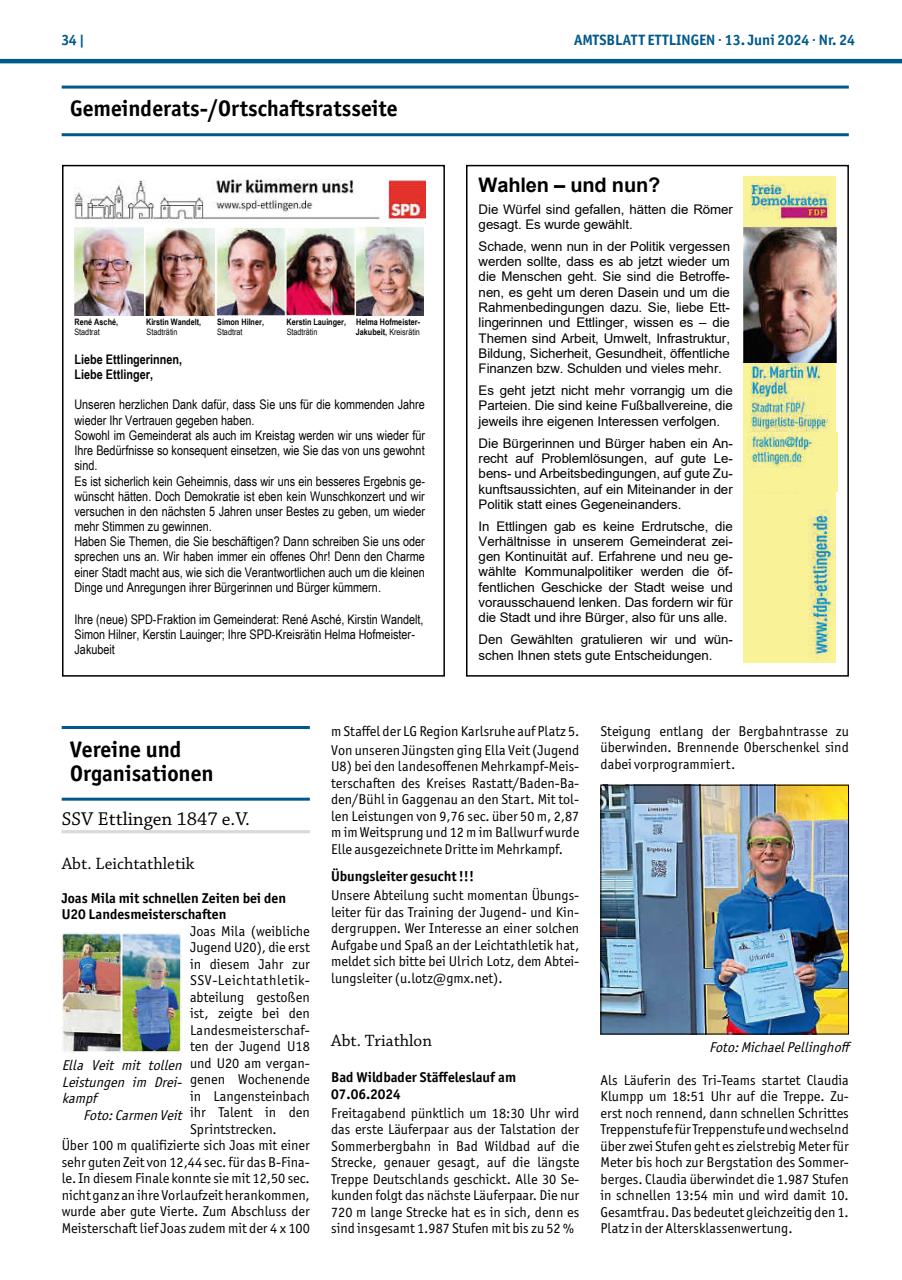
<style>
.page{position:relative;width:902px;height:1280px;background:#fff}
.page>*{position:absolute;margin:0;border:0;box-sizing:border-box;transform-origin:0 0}
.t1{font:700 22.5px/24px "Officina Sans ITC Pro";color:#000}
.t2{font:700 19.95px "Arial";letter-spacing:-.01em;color:#000}
.t3{font:19.5px "Chaparral Pro";color:#000}
.t4{font:17.25px "Chaparral Pro";color:#000}
.t5{font:700 15px "Officina Sans ITC Pro";color:#01598b}
.t6{font:14.25px/16.5px "Officina Sans ITC Pro";color:#000;text-align:justify}
.t7{font:700 14.25px/16.5px "Officina Sans ITC Pro";color:#000}
.t8{font:italic 14.25px/16.5px "Officina Sans ITC Pro";color:#000;text-align:justify}
.t9{font:14.25px "Officina Sans ITC Pro";letter-spacing:.04em;color:#000}
.t10{font:13.35px/15.3px "Arial";letter-spacing:-.01em;color:#000;text-align:justify}
.t11{font:13.2px/15.1px "Arial Narrow";color:#030303}
.t12{font:700 13.2px/15.1px "Arial Narrow";color:#030303}
.t13{font:700 8.85px "Arial Narrow";color:#030303}
.t14{font:8.85px "Arial Narrow";letter-spacing:.005em;color:#030303}
.s1{font-weight:700}
</style>
<div class="page">
<hr style="left:0;top:59px;width:901px;height:4px;background:#01598b">
<hr style="left:62px;top:726px;width:248px;height:3px;background:#01598b">
<hr style="left:62px;top:798px;width:248px;height:3px;background:#01598b">
<hr style="left:62px;top:830px;width:248px;height:3px;background:#d9d9d9">
<img style="left:62px;top:933px;width:119px;height:119px">
<img style="left:602px;top:787px;width:244px;height:245px">
<div style="left:600px;top:785px;width:248px;height:249px;border:1px solid #000"></div>
<hr style="left:62px;top:86px;width:786px;height:3px;background:#01598b">
<hr style="left:62px;top:133px;width:786px;height:3px;background:#01598b">
<div style="left:62px;top:165px;width:383px;height:512px;border:2px solid #000"></div>
<div style="left:466px;top:165px;width:382px;height:512px;border:2px solid #000"></div>
<img style="left:74px;top:179px;width:352px;height:44px">
<img style="left:216px;top:228px;width:208px;height:87px">
<img style="left:145px;top:228px;width:69px;height:87px">
<img style="left:74px;top:228px;width:69px;height:87px">
<img style="left:743px;top:177px;width:92px;height:486px">
<img style="left:743px;top:228px;width:93px;height:135px">
<img style="left:747px;top:433px;width:90px;height:58px">
<p class="t5" style="left:62px;top:31px;width:25px">34 |</p>
<p class="t5" style="left:574px;top:31px;width:282px">AMTSBLATT ETTLINGEN · 13. Juni 2024 · Nr. 24</p>
<h1 class="t1" style="left:70px;top:96px;width:329px">Gemeinderats-/Ortschaftsratsseite</h1>
<p class="t13" style="left:74px;top:315px;width:45px">René Asché,</p>
<p class="t13" style="left:146px;top:315px;width:57px">Kirstin Wandelt,</p>
<p class="t13" style="left:217px;top:315px;width:48px">Simon Hilner,</p>
<p class="t13" style="left:286px;top:315px;width:135px">Kerstin Lauinger, Helma Hofmeister-</p>
<p class="t14" style="left:74px;top:325px;width:27px">Stadtrat</p>
<p class="t14" style="left:147px;top:325px;width:32px">Stadträtin</p>
<p class="t14" style="left:217px;top:325px;width:27px">Stadtrat</p>
<p class="t14" style="left:287px;top:325px;width:32px">Stadträtin</p>
<p class="t14" style="left:356px;top:325px;width:66px"><span class="s1">Jakubeit,</span> Kreisrätin</p>
<p class="t12" style="left:74px;top:351px;width:109px">Liebe Ettlingerinnen,<br>Liebe Ettlinger,</p>
<p class="t11" style="left:74px;top:397px;width:352px">Unseren herzlichen Dank dafür, dass Sie uns für die kommenden Jahre wieder Ihr Vertrauen gegeben haben.<br>Sowohl im Gemeinderat als auch im Kreistag werden wir uns wieder für Ihre Bedürfnisse so konsequent einsetzen, wie Sie das von uns gewohnt sind.<br>Es ist sicherlich kein Geheimnis, dass wir uns ein besseres Ergebnis ge&shy;wünscht hätten. Doch Demokratie ist eben kein Wunschkonzert und wir versuchen in den nächsten 5 Jahren unser Bestes zu geben, um wieder mehr Stimmen zu gewinnen.<br>Haben Sie Themen, die Sie beschäftigen? Dann schreiben Sie uns oder sprechen uns an. Wir haben immer ein offenes Ohr! Denn den Charme einer Stadt macht aus, wie sich die Verantwortlichen auch um die kleinen Dinge und Anregungen ihrer Bürgerinnen und Bürger kümmern.</p>
<p class="t11" style="left:74px;top:611px;width:350px">Ihre (neue) SPD-Fraktion im Gemeinderat: René Asché, Kirstin Wandelt,<br>Simon Hilner, Kerstin Lauinger; Ihre SPD-Kreisrätin Helma Hofmeister-<br>Jakubeit</p>
<h2 class="t2" style="left:478px;top:171px;width:183px">Wahlen – und nun?</h2>
<p class="t10" style="left:478px;top:201px;width:256px">Die Würfel sind gefallen, hätten die Römer gesagt. Es wurde gewählt.</p>
<p class="t10" style="left:478px;top:238px;width:253px">Schade, wenn nun in der Politik vergessen werden sollte, dass es ab jetzt wieder um die Menschen geht. Sie sind die Betroffe&shy;nen, es geht um deren Dasein und um die Rahmenbedingungen dazu. Sie, liebe Ett&shy;lingerinnen und Ettlinger, wissen es – die Themen sind Arbeit, Umwelt, Infrastruktur, Bildung, Sicherheit, Gesundheit, öffentliche Finanzen bzw. Schulden und vieles mehr.</p>
<p class="t10" style="left:478px;top:383px;width:255px">Es geht jetzt nicht mehr vorrangig um die Parteien. Die sind keine Fußballvereine, die jeweils ihre eigenen Interessen verfolgen.</p>
<p class="t10" style="left:478px;top:435px;width:256px">Die Bürgerinnen und Bürger haben ein An&shy;recht auf Problemlösungen, auf gute Le&shy;bens- und Arbeitsbedingungen, auf gute Zu&shy;kunftsaussichten, auf ein Miteinander in der Politik statt eines Gegeneinanders.</p>
<p class="t10" style="left:478px;top:518px;width:256px">In Ettlingen gab es keine Erdrutsche, die Verhältnisse in unserem Gemeinderat zei&shy;gen Kontinuität auf. Erfahrene und neu ge&shy;wählte Kommunalpolitiker werden die öf&shy;fentlichen Geschicke der Stadt weise und vorausschauend lenken. Das fordern wir für die Stadt und ihre Bürger, also für uns alle.</p>
<p class="t10" style="left:478px;top:632px;width:256px">Den Gewählten gratulieren wir und wün&shy;schen Ihnen stets gute Entscheidungen.</p>
<h1 class="t1" style="left:70px;top:737px;width:145px">Vereine und<br>Organisationen</h1>
<h3 class="t3" style="left:62px;top:808px;width:189px">SSV Ettlingen 1847 e.V.</h3>
<p class="t4" style="left:62px;top:854px;width:134px">Abt. Leichtathletik</p>
<p class="t7" style="left:62px;top:889px;width:226px">Joas Mila mit schnellen Zeiten bei den<br>U20 Landesmeisterschaften</p>
<p class="t6" style="left:190px;top:923px;width:121px">Joas Mila (weibliche</p>
<p class="t6" style="left:190px;top:939px;width:121px">Jugend U20), die erst</p>
<p class="t6" style="left:190px;top:956px;width:121px">in diesem Jahr zur</p>
<p class="t9" style="left:190px;top:972px;width:121px">SSV-Leichtathletik-</p>
<p class="t6" style="left:190px;top:989px;width:121px">abteilung gestoßen</p>
<p class="t6" style="left:190px;top:1005px;width:121px">ist, zeigte bei den</p>
<p class="t6" style="left:190px;top:1022px;width:121px">Landesmeisterschaf-</p>
<p class="t6" style="left:190px;top:1038px;width:121px">ten der Jugend U18</p>
<p class="t6" style="left:190px;top:1055px;width:121px">und U20 am vergan-</p>
<p class="t6" style="left:190px;top:1071px;width:121px">genen Wochenende</p>
<p class="t6" style="left:190px;top:1088px;width:121px">in Langensteinbach</p>
<p class="t6" style="left:190px;top:1104px;width:121px">ihr Talent in den</p>
<p class="t6" style="left:190px;top:1121px;width:88px">Sprintstrecken.</p>
<p class="t6" style="left:62px;top:1137px;width:250px">Über 100 m qualifizierte sich Joas mit einer</p>
<p class="t6" style="left:62px;top:1154px;width:250px">sehr guten Zeit von 12,44 sec. für das B-Fina-</p>
<p class="t6" style="left:62px;top:1170px;width:250px">le. In diesem Finale konnte sie mit 12,50 sec.</p>
<p class="t6" style="left:62px;top:1187px;width:250px">nicht ganz an ihre Vorlaufzeit herankommen,</p>
<p class="t6" style="left:62px;top:1203px;width:250px">wurde aber gute Vierte. Zum Abschluss der</p>
<p class="t6" style="left:62px;top:1220px;width:250px">Meisterschaft lief Joas zudem mit der 4 x 100</p>
<p class="t8" style="left:62px;top:1057px;width:125px">Ella Veit mit tollen Leistungen im Drei&shy;kampf</p>
<p class="t8" style="left:83px;top:1107px;width:104px">Foto:Carmen Veit</p>
<p class="t6" style="left:331px;top:721px;width:250px;line-height:18.9px">m Staffel der LG Region Karlsruhe auf Platz 5.<br>Von unseren Jüngsten ging Ella Veit (Jugend</p>
<p class="t6" style="left:331px;top:758px;width:250px">U8) bei den landesoffenen Mehrkampf-Meis&shy;terschaften des Kreises Rastatt/Baden-Ba&shy;den/Bühl in Gaggenau an den Start. Mit tol&shy;len Leistungen von 9,76 sec. über 50 m, 2,87 m im Weitsprung und 12 m im Ballwurf wurde Elle ausgezeichnete Dritte im Mehrkampf.</p>
<p class="t7" style="left:331px;top:868px;width:144px">Übungsleiter gesucht !!!</p>
<p class="t6" style="left:331px;top:887px;width:250px">Unsere Abteilung sucht momentan Übungs&shy;leiter für das Training der Jugend- und Kin&shy;dergruppen. Wer Interesse an einer solchen Aufgabe und Spaß an der Leichtathletik hat, meldet sich bitte bei Ulrich Lotz, dem Abtei&shy;lungsleiter (u.lotz@gmx.net).</p>
<p class="t4" style="left:331px;top:1031px;width:102px">Abt. Triathlon</p>
<p class="t7" style="left:331px;top:1069px;width:186px">Bad Wildbader Stäffeleslauf am<br>07.06.2024</p>
<p class="t6" style="left:331px;top:1104px;width:250px">Freitagabend pünktlich um 18:30 Uhr wird das erste Läuferpaar aus der Talstation der Sommerbergbahn in Bad Wildbad auf die Strecke, genauer gesagt, auf die längste Treppe Deutschlands geschickt. Alle 30 Se&shy;kunden folgt das nächste Läuferpaar. Die nur 720 m lange Strecke hat es in sich, denn es sind insgesamt 1.987 Stufen mit bis zu 52 %</p>
<p class="t6" style="left:600px;top:723px;width:250px">Steigung entlang der Bergbahntrasse zu überwinden. Brennende Oberschenkel sind dabei vorprogrammiert.</p>
<p class="t8" style="left:709px;top:1039px;width:141px">Foto:MichaelPellinghoff</p>
<p class="t6" style="left:600px;top:1071px;width:250px">Als Läuferin des Tri-Teams startet Claudia Klumpp um 18:51 Uhr auf die Treppe. Zu&shy;erst noch rennend, dann schnellen Schrittes Treppenstufe für Treppenstufe und wechselnd über zwei Stufen geht es zielstrebig Meter für Meter bis hoch zur Bergstation des Sommer&shy;berges. Claudia überwindet die 1.987 Stufen in schnellen 13:54 min und wird damit 10.<br>Gesamtfrau. Das bedeutet gleichzeitig den 1.<br>Platz in der Altersklassenwertung.</p>
</div>
